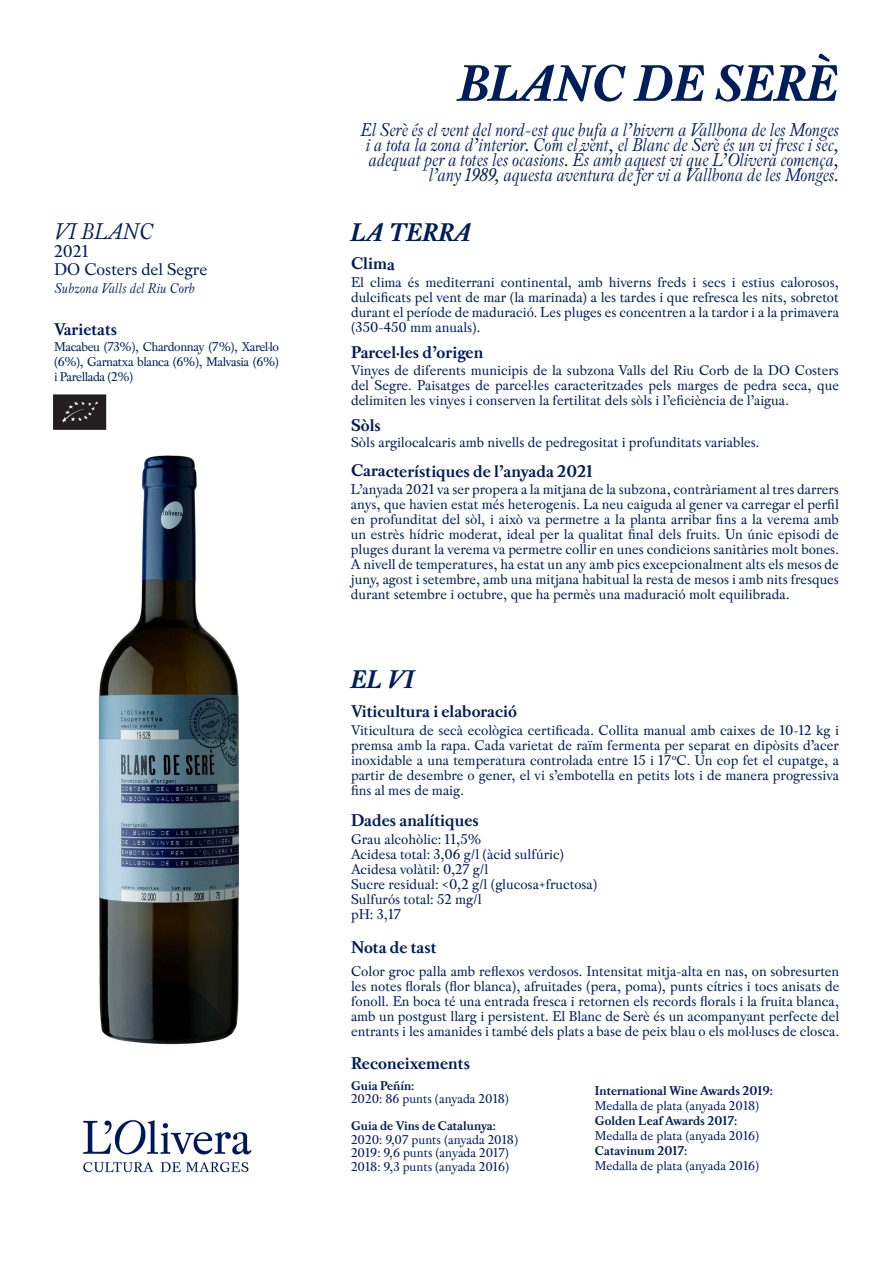
<style>
.page{position:relative;width:893px;height:1263px;background:#fff}
.page>*{position:absolute;margin:0;border:0;box-sizing:border-box;transform-origin:0 0}
.t1{font:italic 700 54px "Pradell";color:#001e59}
.t2{font:italic 700 27px "Pradell";color:#001e59}
.t3{font:italic 24px "Pradell";color:#001e59}
.t4{font:italic 19.5px/15px "Pradell";letter-spacing:-.01em;color:#001e59;text-align:right}
.t5{font:700 18px "Pradell";color:#001e59}
.t6{font:18px/18px "Pradell";color:#001e59}
.t7{font:15px/15px "Pradell";color:#001e59;text-align:justify}
.t8{font:italic 15px "Pradell";color:#001e59}
.t9{font:13.5px/15px "Pradell";color:#001e59;text-align:justify}
.t10{font:700 13.5px "Pradell";color:#001e59}
</style>
<div class="page">
<img style="left:98px;top:455px;width:141px;height:590px">
<svg style="left:53px;top:394px;width:53px;height:36px;background:#2f2c2d"></svg>
<img style="left:83px;top:1120px;width:169px;height:53px">
<h3 class="t3" style="left:54px;top:218px;width:100px">VI BLANC</h3>
<p class="t6" style="left:54px;top:242px;width:155px">2021<br>DO Costers del Segre</p>
<p class="t8" style="left:54px;top:280px;width:142px">Subzona Valls del Riu Corb</p>
<p class="t5" style="left:54px;top:319px;width:65px">Varietats</p>
<p class="t9" style="left:54px;top:339px;width:227px">Macabeu (73%), Chardonnay (7%), Xarel·lo (6%), Garnatxa blanca (6%), Malvasia (6%) i Parellada (2%)</p>
<h1 class="t1" style="left:459px;top:52px;width:381px">BLANC DE SERÈ</h1>
<p class="t4" style="left:360px;top:122px;width:480px">El Serè és el vent del nord-est que bufa a l’hivern a Vallbona de les Monges i a tota la zona d’interior. Com el vent, el Blanc de Serè és un vi fresc i sec, adequat per a totes les ocasions. És amb aquest vi que L’Olivera comença, l’any 1989, aquesta aventura de fer vi a Vallbona de les Monges.</p>
<h2 class="t2" style="left:351px;top:217px;width:122px">LA TERRA</h2>
<p class="t5" style="left:351px;top:253px;width:45px">Clima</p>
<p class="t7" style="left:351px;top:274px;width:489px">El clima és mediterrani continental, amb hiverns freds i secs i estius calorosos, dulcificats pel vent de mar (la marinada) a les tardes i que refresca les nits, sobretot durant el període de maduració. Les pluges es concentren a la tardor i a la primavera (350-450 mm anuals).</p>
<p class="t5" style="left:351px;top:341px;width:134px">Parcel·les d’origen</p>
<p class="t7" style="left:351px;top:362px;width:489px">Vinyes de diferents municipis de la subzona Valls del Riu Corb de la DO Costers del Segre. Paisatges de parcel·les caracteritzades pels marges de pedra seca, que delimiten les vinyes i conserven la fertilitat dels sòls i l’eficiència de l’aigua.</p>
<p class="t5" style="left:351px;top:415px;width:31px">Sòls</p>
<p class="t7" style="left:351px;top:434px;width:410px">Sòls argilocalcaris amb nivells de pedregositat i profunditats variables.</p>
<p class="t7" style="left:351px;top:481px;width:489px">L’anyada 2021 va ser propera a la mitjana de la subzona, contràriament al tres darrers anys, que havien estat més heterogenis. La neu caiguda al gener va carregar el perfil en profunditat del sòl, i això va permetre a la planta arribar fins a la verema amb un estrès hídric moderat, ideal per la qualitat final dels fruits. Un únic episodi de pluges durant la verema va permetre collir en unes condicions sanitàries molt bones.<br>A nivell de temperatures, ha estat un any amb pics excepcionalment alts els mesos de juny, agost i setembre, amb una mitjana habitual la resta de mesos i amb nits fresques durant setembre i octubre, que ha permès una maduració molt equilibrada.</p>
<p class="t5" style="left:351px;top:461px;width:243px">Característiques de l’anyada 2021</p>
<h2 class="t2" style="left:351px;top:664px;width:65px">EL VI</h2>
<p class="t5" style="left:351px;top:701px;width:168px">Viticultura i elaboració</p>
<p class="t7" style="left:351px;top:722px;width:489px">Viticultura de secà ecològica certificada. Collita manual amb caixes de 10-12 kg i premsa amb la rapa. Cada varietat de raïm fermenta per separat en dipòsits d’acer inoxidable a una temperatura controlada entre 15 i 17ºC. Un cop fet el cupatge, a partir de desembre o gener, el vi s’embotella en petits lots i de manera progressiva fins al mes de maig.</p>
<p class="t7" style="left:351px;top:831px;width:248px;text-align:left">Grau alcohòlic: 11,5%<br>Acidesa total: 3,06 g/l (àcid sulfúric)<br>Acidesa volàtil: 0,27 g/l<br>Sucre residual: &lt;0,2 g/l (glucosa+fructosa)<br>Sulfurós total: 52 mg/l<br>pH: 3,17</p>
<p class="t5" style="left:351px;top:809px;width:129px">Dades analítiques</p>
<p class="t5" style="left:351px;top:937px;width:87px">Nota de tast</p>
<p class="t7" style="left:351px;top:963px;width:490px">Color groc palla amb reflexos verdosos. Intensitat mitja-alta en nas, on sobresurten les notes florals (flor blanca), afruitades (pera, poma), punts cítrics i tocs anisats de fonoll. En boca té una entrada fresca i retornen els records florals i la fruita blanca, amb un postgust llarg i persistent. El Blanc de Serè és un acompanyant perfecte del entrants i les amanides i també dels plats a base de peix blau o els mol·luscs de closca.</p>
<p class="t5" style="left:351px;top:1052px;width:121px">Reconeixements</p>
<p class="t10" style="left:351px;top:1077px;width:65px">Guia Peñín:</p>
<p class="t9" style="left:351px;top:1091px;width:159px">2020: 86 punts (anyada 2018)</p>
<p class="t10" style="left:351px;top:1118px;width:146px">Guia de Vins de Catalunya:</p>
<p class="t9" style="left:351px;top:1132px;width:169px;line-height:13.5px;text-align:left">2020: 9,07 punts (anyada 2018)<br>2019: 9,6 punts (anyada 2017)<br>2018: 9,3 punts (anyada 2016)</p>
<p class="t10" style="left:595px;top:1083px;width:180px">International Wine Awards 2019:</p>
<p class="t9" style="left:595px;top:1098px;width:166px">Medalla de plata (anyada 2018)</p>
<p class="t10" style="left:595px;top:1113px;width:144px">Golden Leaf Awards 2017:</p>
<p class="t9" style="left:595px;top:1128px;width:166px">Medalla de plata (anyada 2016)</p>
<p class="t10" style="left:595px;top:1143px;width:94px">Catavinum 2017:</p>
<p class="t9" style="left:595px;top:1158px;width:166px">Medalla de plata (anyada 2016)</p>
</div>
